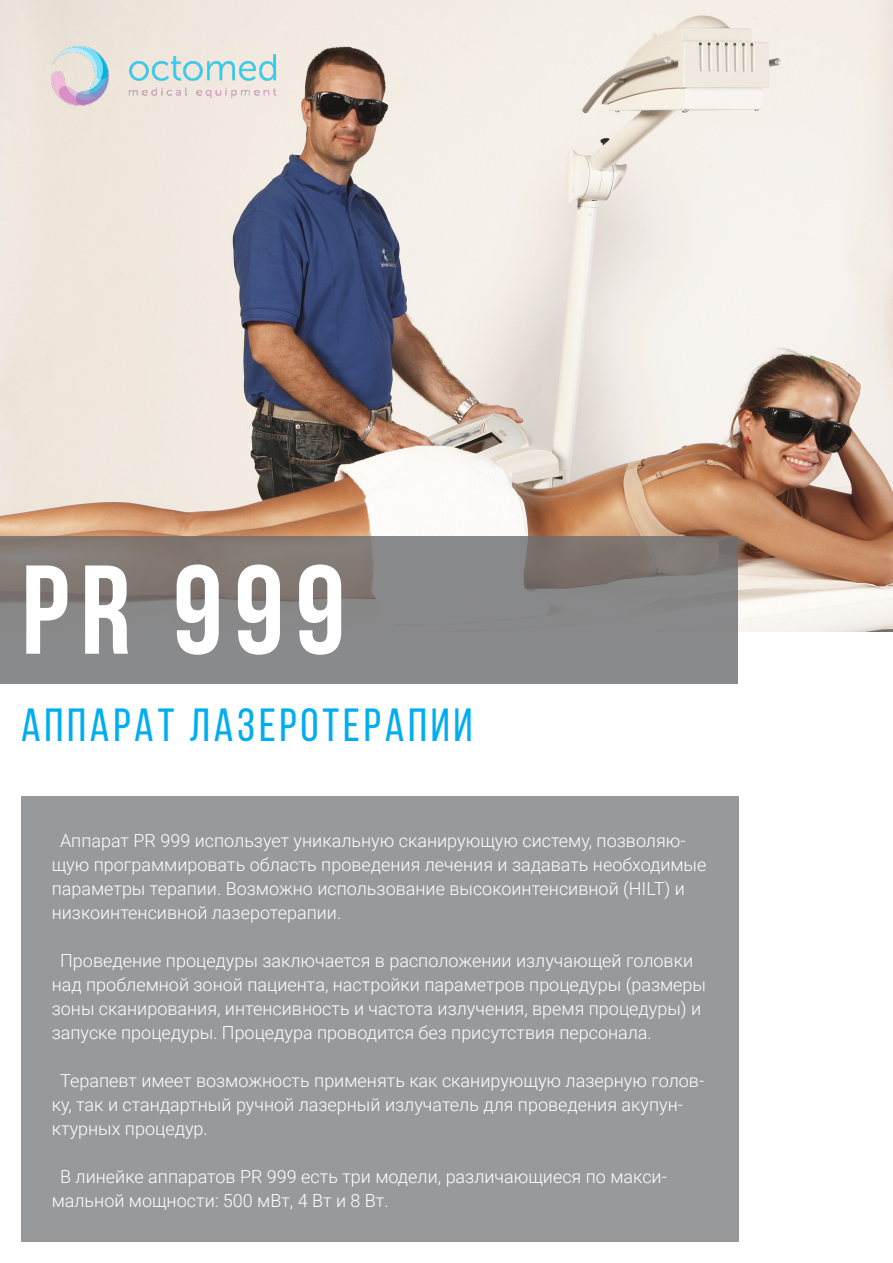
<style>
.page{position:relative;width:893px;height:1263px;background:#fff}
.page>*{position:absolute;margin:0;border:0;box-sizing:border-box;transform-origin:0 0}
.t1{font:700 126px "Bebas Neue";color:#fff}
.t2{font:46.5px "Bebas Neue";letter-spacing:.08em;color:#00aeef}
.t3{font:300 18px/24px "Roboto";color:#fff}
</style>
<div class="page">
<img style="left:0;top:0;width:893px;height:631px">
<img style="left:51px;top:45px;width:230px;height:63px">
<svg style="left:0;top:536px;width:738px;height:148px;background:#858382"></svg>
<div style="left:21px;top:796px;width:718px;height:446px;background:#98999b"></div>
<h1 class="t1" style="left:21px;top:541px;width:326px">pr 999</h1>
<h2 class="t2" style="left:21px;top:699px;width:453px">аппарат лазеротерапии</h2>
<p class="t3" style="left:52px;top:828px;width:656px;text-indent:9px">Аппарат PR 999 использует уникальную сканирующую систему, позволяю&shy;щую программировать область проведения лечения и задавать необходимые параметры терапии. Возможно использование высокоинтенсивной (HILT) и низкоинтенсивной лазеротерапии.</p>
<p class="t3" style="left:52px;top:948px;width:656px;text-indent:9px">Проведение процедуры заключается в расположении излучающей головки над проблемной зоной пациента, настройки параметров процедуры (размеры зоны сканирования, интенсивность и частота излучения, время процедуры) и запуске процедуры. Процедура проводится без присутствия персонала.</p>
<p class="t3" style="left:52px;top:1068px;width:654px;text-indent:9px">Терапевт имеет возможность применять как сканирующую лазерную голов&shy;ку, так и стандартный ручной лазерный излучатель для проведения акупун&shy;ктурных процедур.</p>
<p class="t3" style="left:52px;top:1164px;width:617px;text-indent:9px">В линейке аппаратов PR 999 есть три модели, различающиеся по макси&shy;мальной мощности: 500 мВт, 4 Вт и 8 Вт.</p>
</div>
